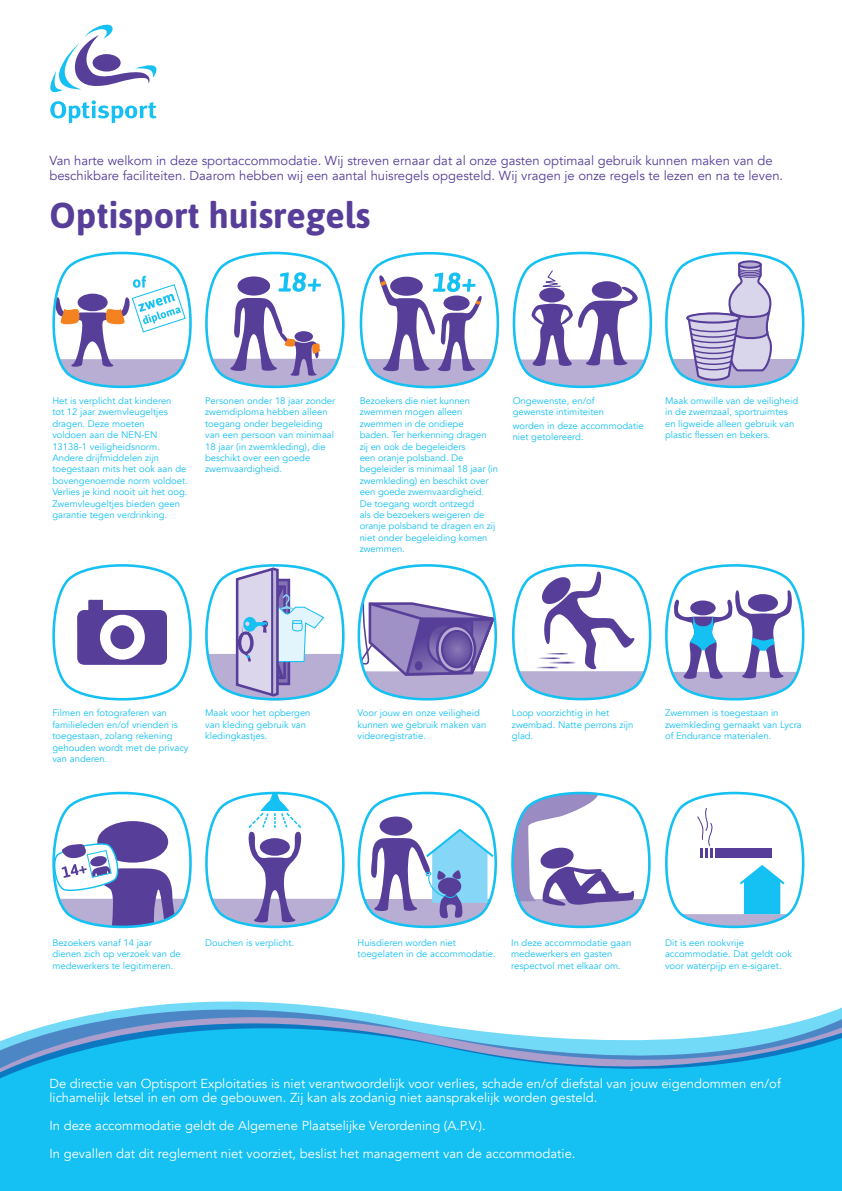
<style>
.page{position:relative;width:842px;height:1191px;background:#fff}
.page>*{position:absolute;margin:0;border:0;box-sizing:border-box;transform-origin:0 0}
.t1{font:700 36px "Asap";color:#573e99}
.t2{font:13px/14px "Avenir";color:#fff}
.t3{font:13px/15.6px "Avenir";color:#573e99}
.t4{font:9.5px/11.4px "Avenir";color:#15c0f2}
</style>
<div class="page">
<div style="left:0;top:1083px;width:842px;height:108px;background:#15c0f2"></div>
<div style="left:0;top:1073px;width:842px;height:10px;background:#15c0f2"></div>
<svg style="left:0;top:1001px;width:842px;height:72px"></svg>
<svg style="left:50px;top:24px;width:107px;height:99px"></svg>
<svg style="left:205px;top:791px;width:140px;height:137px"></svg>
<svg style="left:358px;top:791px;width:139px;height:137px"></svg>
<svg style="left:511px;top:791px;width:140px;height:137px"></svg>
<svg style="left:665px;top:791px;width:139px;height:137px"></svg>
<svg style="left:52px;top:791px;width:140px;height:137px"></svg>
<svg style="left:205px;top:252px;width:140px;height:136px"></svg>
<svg style="left:360px;top:252px;width:139px;height:136px"></svg>
<svg style="left:665px;top:252px;width:139px;height:136px"></svg>
<svg style="left:52px;top:564px;width:140px;height:136px"></svg>
<div style="left:110px;top:625px;width:24px;height:24px;background:#573e99;border-radius:50%"></div>
<svg style="left:513px;top:252px;width:139px;height:136px"></svg>
<svg style="left:52px;top:252px;width:140px;height:136px"></svg>
<svg style="left:512px;top:564px;width:139px;height:136px"></svg>
<svg style="left:205px;top:564px;width:140px;height:136px"></svg>
<svg style="left:358px;top:564px;width:139px;height:136px"></svg>
<div style="left:415px;top:661px;width:7px;height:9px;background:#573e99;border-radius:50%"></div>
<svg style="left:665px;top:564px;width:139px;height:136px"></svg>
<p class="t3" style="left:49px;top:152px;width:735px">Van harte welkom in deze sportaccommodatie. Wij streven ernaar dat al onze gasten optimaal gebruik kunnen maken van de beschikbare faciliteiten. Daarom hebben wij een aantal huisregels opgesteld. Wij vragen je onze regels te lezen en na te leven.</p>
<h1 class="t1" style="left:49px;top:191px;width:322px">Optisport huisregels</h1>
<p class="t4" style="left:52px;top:395px;width:137px">Het is verplicht dat kinderen<br>tot 12 jaar zwemvleugeltjes dragen. Deze moeten<br>voldoen aan de NEN-EN<br>13138-1 veiligheidsnorm.<br>Andere drijfmiddelen zijn toegestaan mits het ook aan de bovengenoemde norm voldoet.<br>Verlies je kind nooit uit het oog.<br>Zwemvleugeltjes bieden geen garantie tegen verdrinking.</p>
<p class="t4" style="left:513px;top:395px;width:93px">Ongewenste, en/of gewenste intimiteiten</p>
<p class="t4" style="left:513px;top:420px;width:133px">worden in deze accommodatie niet getolereerd.</p>
<p class="t4" style="left:205px;top:395px;width:132px">Personen onder 18 jaar zonder zwemdiploma hebben alleen toegang onder begeleiding van een persoon van minimaal<br>18 jaar (in zwemkleding), die beschikt over een goede zwemvaardigheid.</p>
<p class="t4" style="left:360px;top:395px;width:140px">Bezoekers die niet kunnen zwemmen mogen alleen zwemmen in de ondiepe<br>baden. Ter herkenning dragen<br>zij en ook de begeleiders<br>een oranje polsband. De begeleider is minimaal 18 jaar (in zwemkleding) en beschikt over een goede zwemvaardigheid.<br>De toegang wordt ontzegd<br>als de bezoekers weigeren de oranje polsband te dragen en zij niet onder begeleiding komen zwemmen.</p>
<p class="t4" style="left:665px;top:395px;width:135px">Maak omwille van de veiligheid in de zwemzaal, sportruimtes en ligweide alleen gebruik van plastic flessen en bekers.</p>
<p class="t4" style="left:52px;top:707px;width:138px">Filmen en fotograferen van familieleden en/of vrienden is toegestaan, zolang rekening gehouden wordt met de privacy van anderen.</p>
<p class="t4" style="left:512px;top:707px;width:123px">Loop voorzichtig in het zwembad. Natte perrons zijn glad.</p>
<p class="t4" style="left:205px;top:707px;width:107px">Maak voor het opbergen van kleding gebruik van kledingkastjes.</p>
<p class="t4" style="left:358px;top:707px;width:130px">Voor jouw en onze veiligheid kunnen we gebruik maken van videoregistratie.</p>
<p class="t4" style="left:665px;top:707px;width:138px">Zwemmen is toegestaan in zwemkleding gemaakt van Lycra of Endurance materialen.</p>
<p class="t4" style="left:52px;top:937px;width:130px">Bezoekers vanaf 14 jaar dienen zich op verzoek van de medewerkers te legitimeren.</p>
<p class="t4" style="left:205px;top:937px;width:91px">Douchen is verplicht.</p>
<p class="t4" style="left:358px;top:937px;width:140px">Huisdieren worden niet toegelaten in de accommodatie.</p>
<p class="t4" style="left:511px;top:937px;width:122px">In deze accommodatie gaan medewerkers en gasten respectvol met elkaar om.</p>
<p class="t4" style="left:665px;top:937px;width:128px">Dit is een rookvrije accommodatie. Dat geldt ook voor waterpijp en e-sigaret.</p>
<h2 class="t2" style="left:49px;top:1076px;width:733px">De directie van Optisport Exploitaties is niet verantwoordelijk voor verlies, schade en/of diefstal van jouw eigendommen en/of lichamelijk letsel in en om de gebouwen. Zij kan als zodanig niet aansprakelijk worden gesteld.</h2>
<h2 class="t2" style="left:49px;top:1111px;width:528px;line-height:28px">In deze accommodatie geldt de Algemene Plaatselijke Verordening (A.P.V.).<br>In gevallen dat dit reglement niet voorziet, beslist het management van de accommodatie.</h2>
</div>
